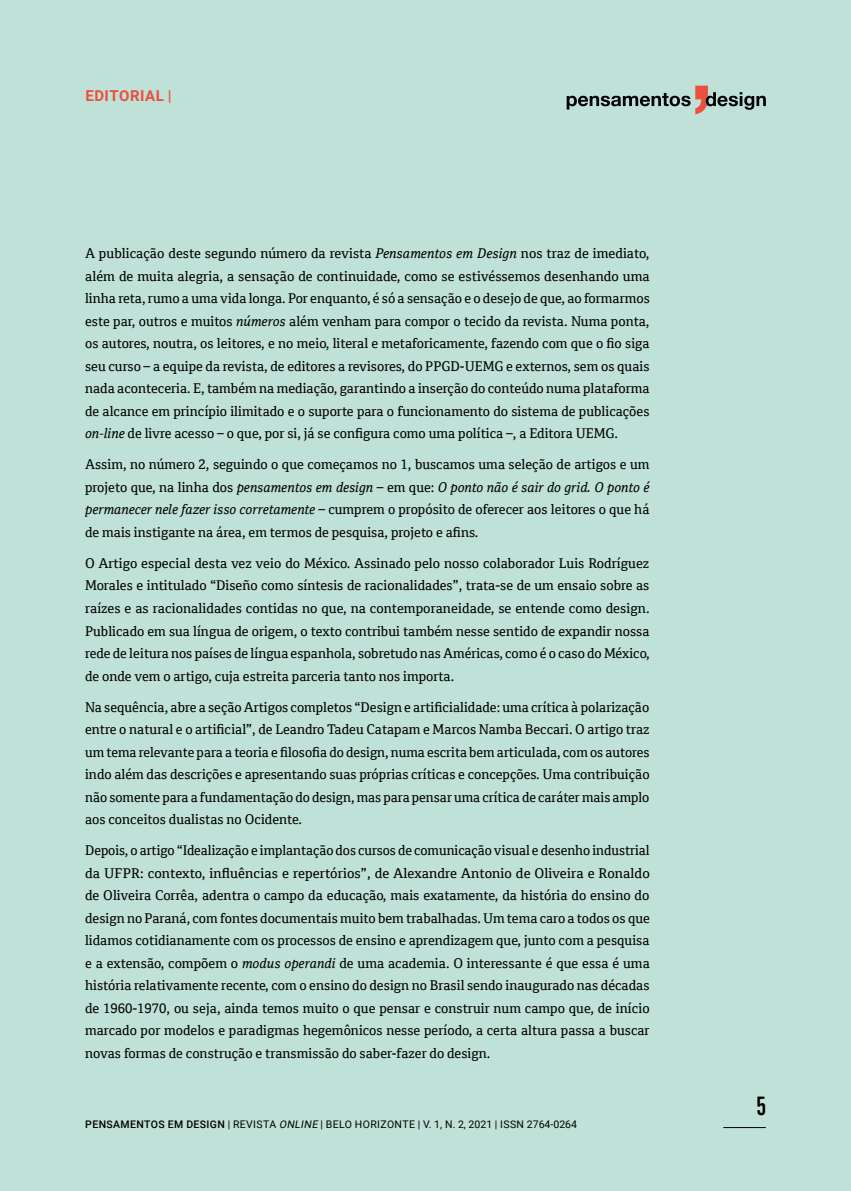
<style>
.page{position:relative;width:851px;height:1191px;background:#fff}
.page>*{position:absolute;margin:0;border:0;box-sizing:border-box;transform-origin:0 0}
.t1{font:700 24px "Trump Soft Pro";color:#000}
.t2{font:700 15px "Roboto";letter-spacing:.035em;color:#ea503d}
.t3{font:13.5px/22.5px "Cordale";color:#000;text-align:justify}
.t4{font:10.5px "Roboto";letter-spacing:.035em;color:#000}
.s1{font-style:italic}
.s2{font-weight:500}
</style>
<div class="page">
<div style="left:0;top:0;width:850px;height:1191px;background:#c0e1d7"></div>
<svg style="left:566px;top:86px;width:199px;height:28px;background:#9bada5"></svg>
<p class="t2" style="left:85px;top:85px;width:88px">EDITORIAL |</p>
<p class="t3" style="left:85px;top:242px;width:566px">A publicação deste segundo número da revista <span class="s1">Pensamentos em Design</span> nos traz de imediato, além de muita alegria, a sensação de continuidade, como se estivéssemos desenhando uma linha reta, rumo a uma vida longa. Por enquanto, é só a sensação e o desejo de que, ao formarmos este par, outros e muitos <span class="s1">números</span> além venham para compor o tecido da revista. Numa ponta, os autores, noutra, os leitores, e no meio, literal e metaforicamente, fazendo com que o fio siga seu curso – a equipe da revista, de editores a revisores, do PPGD-UEMG e externos, sem os quais nada aconteceria. E, também na mediação, garantindo a inserção do conteúdo numa plataforma de alcance em princípio ilimitado e o suporte para o funcionamento do sistema de publicações <span class="s1">on-line</span> de livre acesso – o que, por si, já se configura como uma política –, a Editora UEMG.</p>
<p class="t3" style="left:85px;top:453px;width:566px">Assim, no número 2, seguindo o que começamos no 1, buscamos uma seleção de artigos e um projeto que, na linha dos <span class="s1">pensamentos em design</span> – em que: <span class="s1">O ponto não é sair do grid. O ponto é permanecer nele fazer isso corretamente</span> – cumprem o propósito de oferecer aos leitores o que há de mais instigante na área, em termos de pesquisa, projeto e afins.</p>
<p class="t3" style="left:85px;top:552px;width:566px">O Artigo especial desta vez veio do México. Assinado pelo nosso colaborador Luis Rodríguez Morales e intitulado “Diseño como síntesis de racionalidades”, trata-se de um ensaio sobre as raízes e as racionalidades contidas no que, na contemporaneidade, se entende como design.<br>Publicado em sua língua de origem, o texto contribui também nesse sentido de expandir nossa rede de leitura nos países de língua espanhola, sobretudo nas Américas, como é o caso do México, de onde vem o artigo, cuja estreita parceria tanto nos importa.</p>
<p class="t3" style="left:85px;top:695px;width:566px">Na sequência, abre a seção Artigos completos “Design e artificialidade: uma crítica à polarização entre o natural e o artificial”, de Leandro Tadeu Catapam e Marcos Namba Beccari. O artigo traz um tema relevante para a teoria e filosofia do design, numa escrita bem articulada, com os autores indo além das descrições e apresentando suas próprias críticas e concepções. Uma contribuição não somente para a fundamentação do design, mas para pensar uma crítica de caráter mais amplo aos conceitos dualistas no Ocidente.</p>
<p class="t3" style="left:85px;top:839px;width:566px">Depois, o artigo “Idealização e implantação dos cursos de comunicação visual e desenho industrial da UFPR: contexto, influências e repertórios”, de Alexandre Antonio de Oliveira e Ronaldo de Oliveira Corrêa, adentra o campo da educação, mais exatamente, da história do ensino do design no Paraná, com fontes documentais muito bem trabalhadas. Um tema caro a todos os que lidamos cotidianamente com os processos de ensino e aprendizagem que, junto com a pesquisa e a extensão, compõem o <span class="s1">modus operandi</span> de uma academia. O interessante é que essa é uma história relativamente recente, com o ensino do design no Brasil sendo inaugurado nas décadas de 1960-1970, ou seja, ainda temos muito o que pensar e construir num campo que, de início marcado por modelos e paradigmas hegemônicos nesse período, a certa altura passa a buscar novas formas de construção e transmissão do saber-fazer do design.</p>
<p class="t4" style="left:85px;top:1117px;width:493px"><span class="s2">PENSAMENTOS EM DESIGN</span> | REVISTA <span class="s1">ONLINE</span> | BELO HORIZONTE | V. 1, N. 2, 2021 | ISSN 2764-0264</p>
<h1 class="t1" style="left:756px;top:1091px;width:10px">5</h1>
</div>
